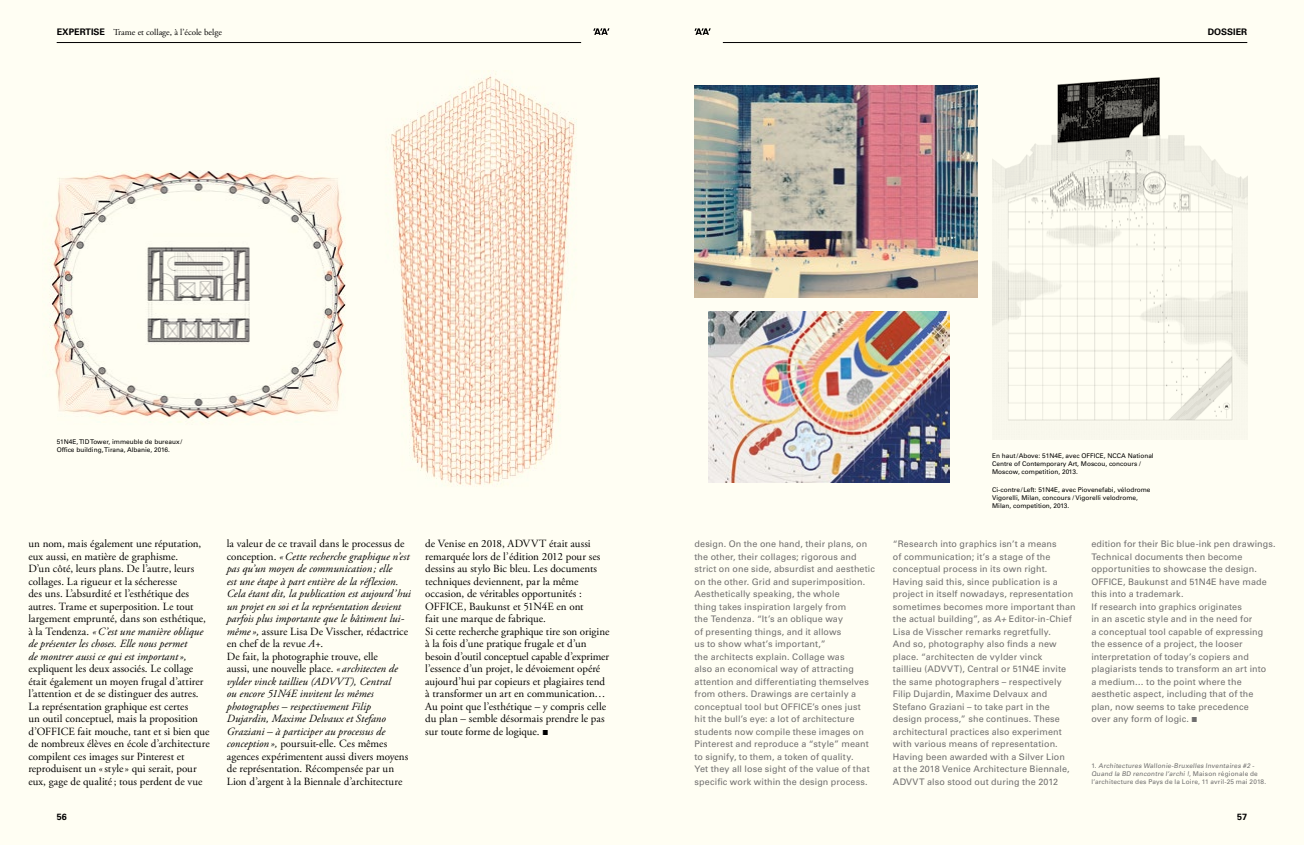
<style>
.page{position:relative;width:1304px;height:845px;background:#fff}
.page>*{position:absolute;margin:0;border:0;box-sizing:border-box;transform-origin:0 0}
.t1{font:32px "Impact";color:#706f6f}
.t2{font:32px "Impact";color:#000}
.t3{font:11px/12.5px "Adobe Garamond Pro";color:#000}
.t4{font:italic 11px/12.5px "Adobe Garamond Pro";letter-spacing:.005em;color:#000}
.t5{font:9px/12.5px "Univers LT Std";letter-spacing:.01em;color:#706f6f}
.t6{font:9px "Adobe Garamond Pro";color:#000}
.t7{font:700 9px "Univers LT Std";color:#000}
.t8{font:6.5px/8px "Univers LT Std";color:#000}
.t9{font:6.5px/8px "Univers LT Std";letter-spacing:.02em;color:#706f6f}
.s1{font-family:"Univers LT Std";font-weight:700}
.s2{font-style:italic}
.s3{font-style:normal}
</style>
<div class="page">
<div style="left:0;top:0;width:652px;height:845px;background:#fffef3"></div>
<div style="left:652px;top:0;width:652px;height:845px;background:#fffef3"></div>
<svg style="left:593px;top:28px;width:16px;height:7px"></svg>
<svg style="left:694px;top:28px;width:17px;height:7px"></svg>
<hr style="left:57px;top:42px;width:524px;height:1px;background:#000">
<hr style="left:723px;top:42px;width:524px;height:1px;background:#000">
<img style="left:694px;top:85px;width:284px;height:213px">
<img style="left:992px;top:77px;width:255px;height:344px">
<img style="left:50px;top:171px;width:296px;height:252px">
<img style="left:391px;top:73px;width:186px;height:413px">
<img style="left:709px;top:312px;width:241px;height:170px">
<p class="t6" style="left:57px;top:26px;width:167px"><span class="s1">EXPERTISE</span> Trame et collage, à l’école belge</p>
<p class="t7" style="left:1208px;top:26px;width:41px">DOSSIER</p>
<p class="t8" style="left:57px;top:438px;width:127px">51N4E, TID Tower, immeuble de bureaux/<br>Office building, Tirana, Albanie, 2016.</p>
<p class="t3" style="left:28px;top:538px;width:179px">un nom, mais également une réputation, eux aussi, en matière de graphisme.<br>D’un côté, leurs plans. De l’autre, leurs collages. La rigueur et la sécheresse<br>des uns. L’absurdité et l’esthétique des autres. Trame et superposition. Le tout largement emprunté, dans son esthétique, à la Tendenza. <span class="s2">«C’est une manière oblique de présenter les choses. Elle nous permet<br>de montrer aussi ce qui est important »,</span></p>
<p class="t3" style="left:28px;top:663px;width:183px">expliquent les deux associés. Le collage était également un moyen frugal d’attirer l’attention et de se distinguer des autres.<br>La représentation graphique est certes<br>un outil conceptuel, mais la proposition d’OFFICE fait mouche, tant et si bien que de nombreux élèves en école d’architecture compilent ces images sur Pinterest et reproduisent un «style» qui serait, pour eux, gage de qualité; tous perdent de vue</p>
<p class="t4" style="left:227px;top:538px;width:186px"><span class="s3">la valeur de ce travail dans le processus de conception.</span> «Cette recherche graphique n’est pas qu’un moyen de communication; elle<br>est une étape à part entière de la réflexion.<br>Cela étant dit, la publication est aujourd’hui un projet en soi et la représentation devient parfois plus importante que le bâtiment lui&shy;même », <span class="s3">assure Lisa De Visscher, rédactrice en chef de la revue</span> A+<span class="s3">.<br>De fait, la photographie trouve, elle<br>aussi, une nouvelle place.</span> « architecten de vylder vinck taillieu (ADVVT), Central<br>ou encore 51N4E invitent les mêmes photographes – respectivement Filip Dujardin, Maxime Delvaux et Stefano Graziani – à participer au processus de conception », <span class="s3">poursuit-elle. Ces mêmes agences expérimentent aussi divers moyens de représentation. Récompensée par un Lion d’argent à la Biennale d’architecture</span></p>
<p class="t3" style="left:425px;top:538px;width:186px">de Venise en 2018, ADVVT était aussi remarquée lors de l’édition 2012 pour ses dessins au stylo Bic bleu. Les documents techniques deviennent, par la même occasion, de véritables opportunités :<br>OFFICE, Baukunst et 51N4E en ont<br>fait une marque de fabrique.<br>Si cette recherche graphique tire son origine à la fois d’une pratique frugale et d’un besoin d’outil conceptuel capable d’exprimer l’essence d’un projet, le dévoiement opéré aujourd’hui par copieurs et plagiaires tend à transformer un art en communication… Au point que l’esthétique – y compris celle du plan – semble désormais prendre le pas sur toute forme de logique.</p>
<h1 class="t2" style="left:542px;top:697px;width:7px">.</h1>
<p class="t8" style="left:992px;top:452px;width:163px">En haut/Above: 51N4E, avec OFFICE, NCCA National<br>Centre of Contemporary Art, Moscou, concours /<br>Moscow, competition, 2013.</p>
<p class="t8" style="left:992px;top:486px;width:160px">Ci-contre/Left: 51N4E, avec Piovenefabi, vélodrome<br>Vigorelli, Milan, concours / Vigorelli velodrome,<br>Milan, competition, 2013.</p>
<p class="t5" style="left:694px;top:538px;width:182px">design. On the one hand, their plans, on the other, their collages; rigorous and strict on one side, absurdist and aesthetic on the other. Grid and superimposition.<br>Aesthetically speaking, the whole<br>thing takes inspiration largely from<br>the Tendenza. “It’s an oblique way<br>of presenting things, and it allows<br>us to show what’s important,”<br>the architects explain. Collage was<br>also an economical way of attracting attention and differentiating themselves from others. Drawings are certainly a conceptual tool but OFFICE’s ones just<br>hit the bull’s eye: a lot of architecture students now compile these images on Pinterest and reproduce a “style” meant to signify, to them, a token of quality.<br>Yet they all lose sight of the value of that specific work within the design process.</p>
<p class="t5" style="left:893px;top:538px;width:184px">“Research into graphics isn’t a means<br>of communication; it’s a stage of the conceptual process in its own right.<br>Having said this, since publication is a project in itself nowadays, representation sometimes becomes more important than the actual building”, as A+ Editor-in-Chief Lisa de Visscher remarks regretfully.<br>And so, photography also finds a new place. “architecten de vylder vinck<br>taillieu (ADVVT), Central or 51N4E invite the same photographers – respectively Filip Dujardin, Maxime Delvaux and Stefano Graziani – to take part in the design process,” she continues. These architectural practices also experiment with various means of representation.<br>Having been awarded with a Silver Lion<br>at the 2018 Venice Architecture Biennale, ADVVT also stood out during the 2012</p>
<p class="t5" style="left:1091px;top:538px;width:186px">edition for their Bic blue-ink pen drawings.<br>Technical documents then become opportunities to showcase the design.<br>OFFICE, Baukunst and 51N4E have made this into a trademark.<br>If research into graphics originates<br>in an ascetic style and in the need for<br>a conceptual tool capable of expressing the essence of a project, the looser interpretation of today’s copiers and plagiarists tends to transform an art into<br>a medium… to the point where the aesthetic aspect, including that of the plan, now seems to take precedence<br>over any form of logic.</p>
<h1 class="t1" style="left:1192px;top:685px;width:7px">.</h1>
<p class="t9" style="left:1091px;top:761px;width:176px">1. Architectures Wallonie-Bruxelles Inventaires #2 -<br>Quand la BD rencontre l’archi !, M a i son ré gion a l e d e l’architecture des Pays de la Loire, 11 avril-25 mai 2018.</p>
<p class="t7" style="left:57px;top:812px;width:12px">56</p>
<p class="t7" style="left:1237px;top:812px;width:12px">57</p>
</div>
